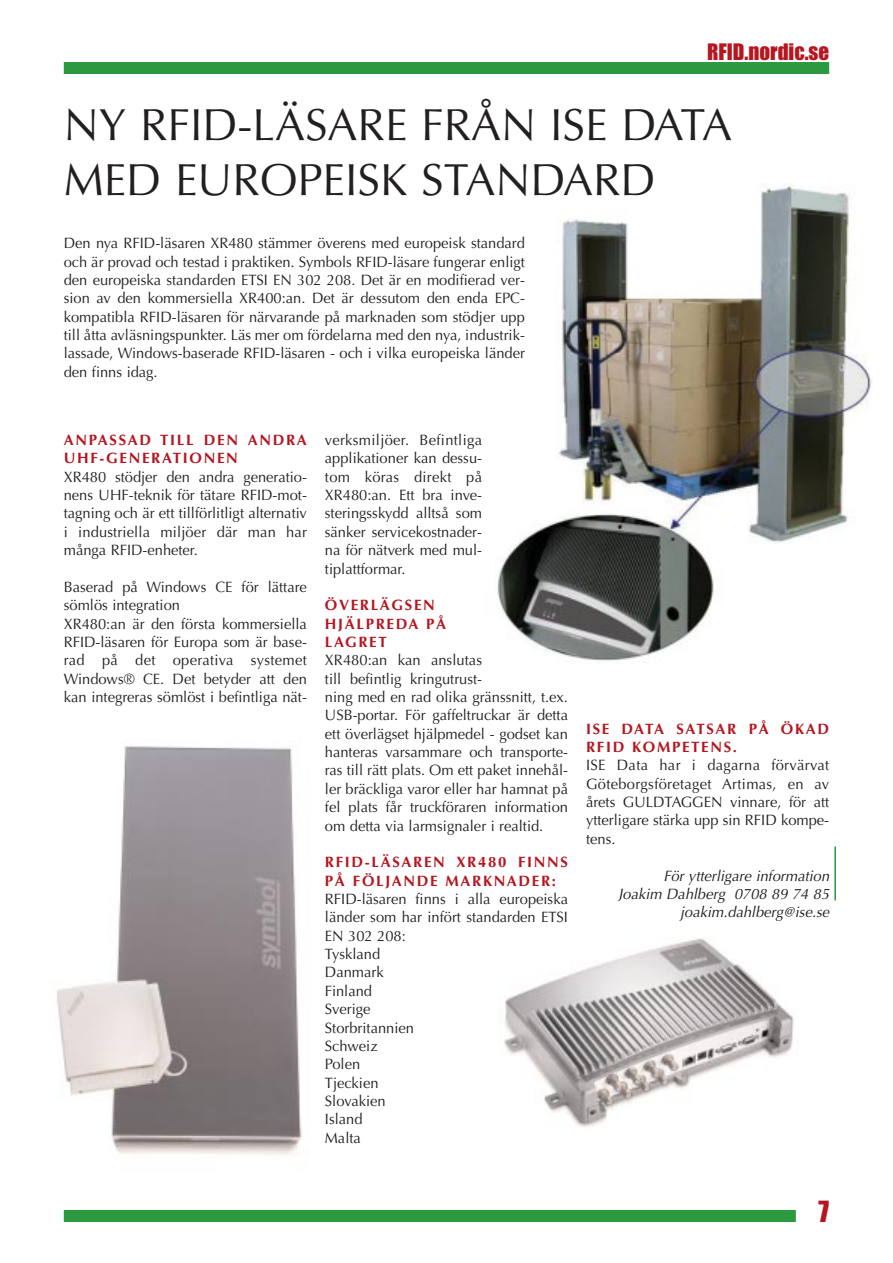
<style>
.page{position:relative;width:893px;height:1263px;background:#fff}
.page>*{position:absolute;margin:0;border:0;box-sizing:border-box;transform-origin:0 0}
.t1{font:45px/55.1px "Optima";color:#231f20}
.t2{font:27px "Impact";color:#b61620}
.t3{font:21px "Impact";color:#b61620}
.t4{font:15px/18.3px "Optima";color:#231f20;text-align:justify}
.t5{font:700 15px/18.3px "Optima";letter-spacing:.11em;color:#b61620}
.t6{font:italic 15px/18.3px "Optima";color:#231f20;text-align:right}
</style>
<div class="page">
<div style="left:64px;top:62px;width:765px;height:12px;background:#2b993f"></div>
<div style="left:64px;top:1210px;width:732px;height:12px;background:#2b993f"></div>
<img style="left:497px;top:184px;width:375px;height:478px">
<img style="left:503px;top:938px;width:291px;height:190px">
<img style="left:56px;top:746px;width:246px;height:409px">
<hr style="left:834px;top:846px;width:2px;height:54px;background:#2b993f">
<h3 class="t3" style="left:707px;top:45px;width:124px">RFID.nordic.se</h3>
<h1 class="t1" style="left:64px;top:102px;width:670px">NY RFID-LÄSARE FRÅN ISE DATA<br>MED EUROPEISK STANDARD</h1>
<p class="t4" style="left:64px;top:235px;width:463px">Den nya RFID-läsaren XR480 stämmer överens med europeisk standard och är provad och testad i praktiken. Symbols RFID-läsare fungerar enligt den europeiska standarden ETSI EN 302 208. Det är en modifierad ver&shy;sion av den kommersiella XR400:an. Det är dessutom den enda EPC&shy;kompatibla RFID-läsaren för närvarande på marknaden som stödjer upp till åtta avläsningspunkter. Läs mer om fördelarna med den nya, industrik&shy;lassade, Windows-baserade RFID-läsaren - och i vilka europeiska länder den finns idag.</p>
<p class="t5" style="left:64px;top:432px;width:245px">ANPASSAD TILL DEN ANDRA<br>UHF-GENERATIONEN</p>
<p class="t4" style="left:64px;top:469px;width:245px">XR480 stödjer den andra generatio&shy;nens UHF-teknik för tätare RFID-mot&shy;tagning och är ett tillförlitligt alternativ i industriella miljöer där man har många RFID-enheter.</p>
<p class="t4" style="left:64px;top:579px;width:245px;text-align:left">Baserad på Windows CE för lättare sömlös integration<br>XR480:an är den första kommersiella<br>RFID-läsaren för Europa som är base&shy;rad på det operativa systemet<br>Windows® CE. Det betyder att den kan integreras sömlöst i befintliga nät-</p>
<p class="t4" style="left:325px;top:432px;width:159px">verksmiljöer. Befintliga applikationer kan dessu&shy;tom köras direkt på XR480:an. Ett bra inve&shy;steringsskydd alltså som sänker servicekostnader&shy;na för nätverk med mul&shy;tiplattformar.</p>
<p class="t5" style="left:325px;top:597px;width:123px">ÖVERLÄGSEN<br>HJÄLPREDA PÅ<br>LAGRET</p>
<p class="t4" style="left:325px;top:652px;width:245px;text-align:left">XR480:an kan anslutas<br>till befintlig kringutrust-<br>ning med en rad olika gränssnitt, t.ex.<br>USB-portar. För gaffeltruckar är detta ett överlägset hjälpmedel - godset kan hanteras varsammare och transporte&shy;ras till rätt plats. Om ett paket innehål&shy;ler bräckliga varor eller har hamnat på fel plats får truckföraren information om detta via larmsignaler i realtid.</p>
<p class="t5" style="left:325px;top:854px;width:245px">RFID-LÄSAREN XR480 FINNS<br>PÅ FÖLJANDE MARKNADER:</p>
<p class="t4" style="left:325px;top:891px;width:245px;text-align:left">RFID-läsaren finns i alla europeiska länder som har infört standarden ETSI<br>EN 302 208:<br>Tyskland<br>Danmark<br>Finland<br>Sverige<br>Storbritannien<br>Schweiz<br>Polen<br>Tjeckien<br>Slovakien<br>Island<br>Malta</p>
<p class="t5" style="left:586px;top:721px;width:245px">ISE DATA SATSAR PÅ ÖKAD<br>RFID KOMPETENS.</p>
<p class="t4" style="left:586px;top:758px;width:245px">ISE Data har i dagarna förvärvat Göteborgsföretaget Artimas, en av årets GULDTAGGEN vinnare, för att ytterligare stärka upp sin RFID kompe&shy;tens.</p>
<p class="t6" style="left:619px;top:868px;width:215px">För ytterligare information<br>Joakim Dahlberg 0708 89 74 85 joakim.dahlberg@ise.se</p>
<h2 class="t2" style="left:819px;top:1202px;width:12px">7</h2>
</div>
